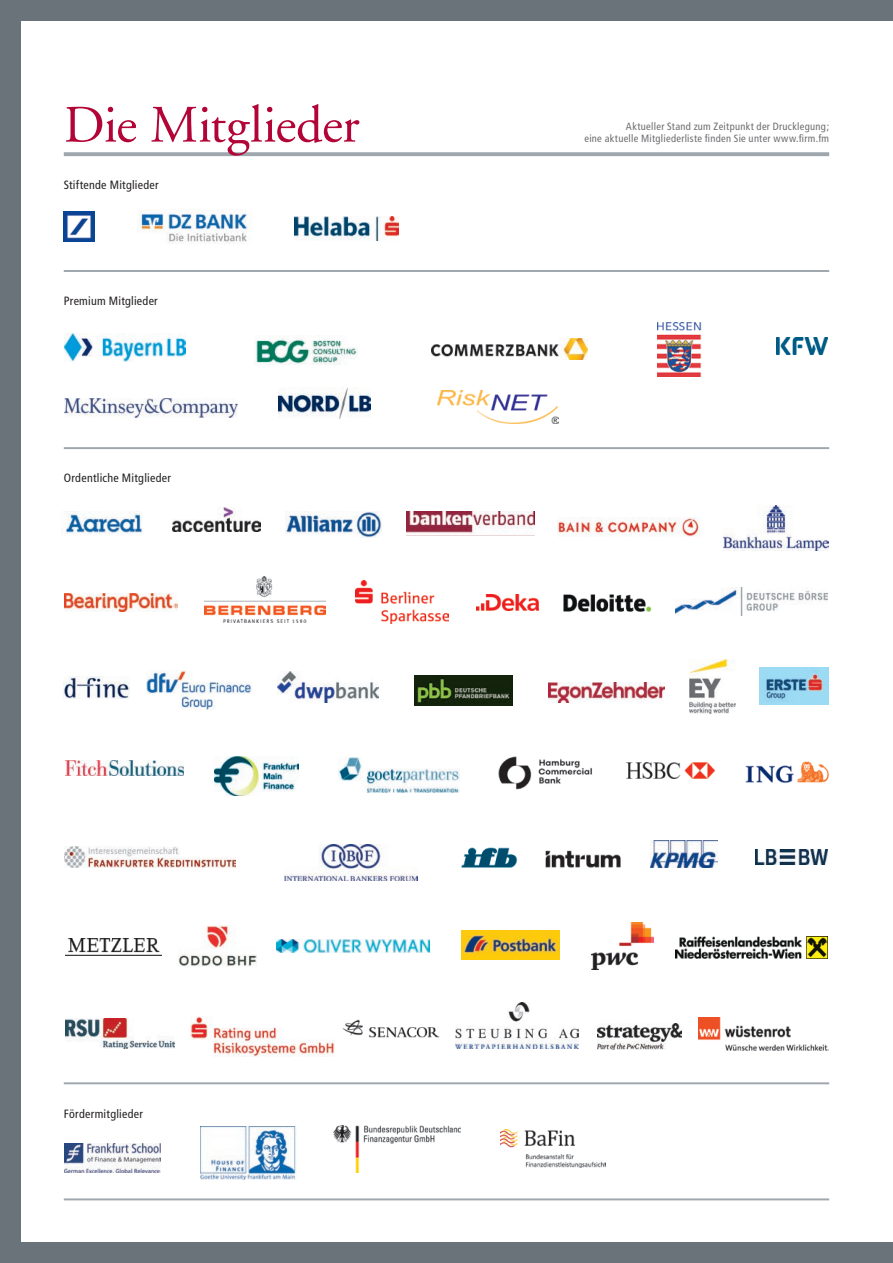
<style>
.page{position:relative;width:893px;height:1263px;background:#697379}
.page>*{position:absolute;margin:0;border:0;box-sizing:border-box;transform-origin:0 0}
.t1{font:52.5px "Adobe Garamond";letter-spacing:-.015em;color:#b30437}
.t2{font:condensed 12px "Frutiger";letter-spacing:.025em;color:#231f20}
.t3{font:condensed 10.5px/12.5px "Frutiger";letter-spacing:.025em;color:#6c6d70;text-align:right}
</style>
<div class="page">
<div style="left:21px;top:21px;width:872px;height:1221px;background:#fff"></div>
<svg style="left:64px;top:152px;width:765px;height:4px;background:#a3acb2"></svg>
<hr style="left:64px;top:270px;width:765px;height:2px;background:#9ea7ae">
<hr style="left:64px;top:447px;width:765px;height:2px;background:#9ea7ae">
<hr style="left:64px;top:1082px;width:765px;height:2px;background:#9ea7ae">
<hr style="left:64px;top:1198px;width:765px;height:2px;background:#9ea7ae">
<img style="left:64px;top:212px;width:30px;height:30px">
<img style="left:137px;top:210px;width:111px;height:34px">
<img style="left:295px;top:217px;width:103px;height:23px">
<img style="left:65px;top:334px;width:121px;height:27px">
<img style="left:254px;top:337px;width:104px;height:27px">
<img style="left:432px;top:338px;width:155px;height:21px">
<img style="left:658px;top:322px;width:44px;height:55px">
<img style="left:776px;top:338px;width:51px;height:17px">
<img style="left:65px;top:399px;width:173px;height:19px">
<img style="left:279px;top:387px;width:92px;height:31px">
<img style="left:438px;top:391px;width:121px;height:32px">
<img style="left:64px;top:1144px;width:96px;height:29px">
<img style="left:200px;top:1127px;width:96px;height:52px">
<img style="left:675px;top:588px;width:153px;height:28px">
<img style="left:204px;top:577px;width:122px;height:46px">
<img style="left:355px;top:580px;width:94px;height:43px">
<img style="left:334px;top:1125px;width:126px;height:47px">
<img style="left:563px;top:594px;width:89px;height:18px">
<img style="left:476px;top:595px;width:62px;height:16px">
<img style="left:61px;top:512px;width:82px;height:22px">
<img style="left:285px;top:511px;width:97px;height:26px">
<img style="left:406px;top:511px;width:128px;height:23px">
<img style="left:723px;top:505px;width:106px;height:46px">
<img style="left:558px;top:518px;width:142px;height:19px">
<img style="left:64px;top:593px;width:113px;height:18px">
<img style="left:65px;top:846px;width:171px;height:21px">
<svg style="left:65px;top:698px;width:63px;height:1px"></svg>
<img style="left:64px;top:676px;width:66px;height:22px">
<img style="left:414px;top:675px;width:99px;height:31px">
<img style="left:548px;top:683px;width:117px;height:20px">
<img style="left:689px;top:659px;width:47px;height:54px">
<img style="left:215px;top:756px;width:84px;height:39px">
<img style="left:338px;top:757px;width:121px;height:35px">
<img style="left:627px;top:763px;width:87px;height:15px">
<img style="left:498px;top:756px;width:94px;height:34px">
<img style="left:745px;top:761px;width:85px;height:22px">
<img style="left:65px;top:760px;width:119px;height:16px">
<svg style="left:759px;top:667px;width:70px;height:38px"></svg>
<img style="left:760px;top:668px;width:68px;height:37px">
<img style="left:278px;top:672px;width:100px;height:31px">
<img style="left:277px;top:940px;width:153px;height:12px">
<img style="left:461px;top:930px;width:99px;height:29px">
<img style="left:591px;top:922px;width:62px;height:47px">
<img style="left:675px;top:936px;width:152px;height:22px">
<img style="left:66px;top:939px;width:95px;height:16px">
<img style="left:178px;top:925px;width:78px;height:41px">
<img style="left:284px;top:844px;width:133px;height:36px">
<img style="left:756px;top:849px;width:71px;height:15px">
<svg style="left:650px;top:840px;width:68px;height:28px"></svg>
<img style="left:651px;top:840px;width:66px;height:27px">
<img style="left:461px;top:847px;width:56px;height:21px">
<img style="left:545px;top:850px;width:76px;height:18px">
<img style="left:65px;top:1018px;width:110px;height:30px">
<img style="left:455px;top:1003px;width:124px;height:45px">
<img style="left:598px;top:1023px;width:84px;height:26px">
<img style="left:698px;top:1017px;width:131px;height:34px">
<img style="left:191px;top:1017px;width:143px;height:39px">
<img style="left:342px;top:1019px;width:97px;height:19px">
<img style="left:500px;top:1129px;width:106px;height:38px">
<div style="left:169px;top:506px;width:97px;height:28px;background:linear-gradient(to right,#fff,#fff)"></div>
<img style="left:173px;top:508px;width:88px;height:23px">
<img style="left:147px;top:671px;width:105px;height:38px">
<h1 class="t1" style="left:64px;top:97px;width:297px">Die Mitglieder</h1>
<p class="t2" style="left:64px;top:177px;width:96px">Stiftende Mitglieder</p>
<p class="t2" style="left:64px;top:293px;width:96px">Premium Mitglieder</p>
<p class="t2" style="left:64px;top:470px;width:109px">Ordentliche Mitglieder</p>
<p class="t3" style="left:584px;top:120px;width:246px">Aktueller Stand zum Zeitpunkt der Drucklegung;<br>eine aktuelle Mitgliederliste finden Sie unter www.firm.fm</p>
<p class="t2" style="left:64px;top:1107px;width:81px">Fördermitglieder</p>
</div>
